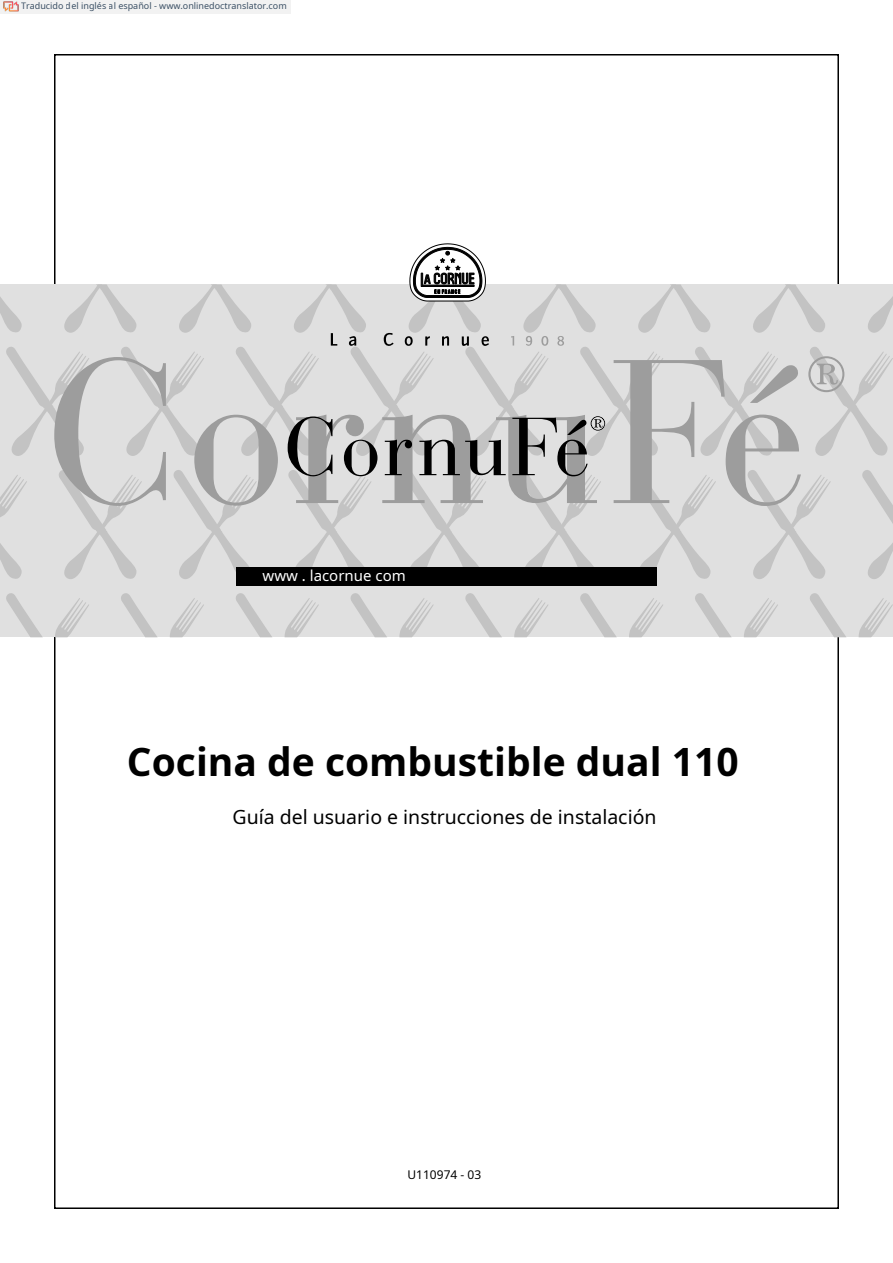
<style>
.page{position:relative;width:893px;height:1263px;background:#fff}
.page>*{position:absolute;margin:0;border:0;box-sizing:border-box;transform-origin:0 0}
.t1{font:700 39px "Noto Sans";color:#000}
.t2{font:19.5px "Noto Sans";color:#000}
.t3{font:15px "Noto Sans";color:#fff}
.t4{font:12px "Noto Sans";color:#000}
.t5{font:9px "Noto Sans";color:rgb(15 43 70/.8)}
</style>
<div class="page">
<div style="left:0;top:284px;width:893px;height:353px;background:#e0e0e0"></div>
<svg style="left:6px;top:593px;width:83px;height:44px"></svg>
<svg style="left:121px;top:593px;width:83px;height:44px"></svg>
<svg style="left:236px;top:593px;width:83px;height:44px"></svg>
<svg style="left:350px;top:593px;width:83px;height:44px"></svg>
<svg style="left:465px;top:593px;width:83px;height:44px"></svg>
<svg style="left:580px;top:593px;width:83px;height:44px"></svg>
<svg style="left:695px;top:593px;width:83px;height:44px"></svg>
<svg style="left:810px;top:593px;width:83px;height:44px"></svg>
<div style="left:236px;top:567px;width:420px;height:19px;background:#000"></div>
<svg style="left:0;top:244px;width:893px;height:335px"></svg>
<div style="left:0;top:0;width:291px;height:14px;background:#f2f2f2"></div>
<img style="left:4px;top:1px;width:15px;height:11px">
<p class="t5" style="left:21px;top:-1px;width:267px">Traducido del inglés al español - www.onlinedoctranslator.com</p>
<h3 class="t3" style="left:263px;top:565px;width:145px">www . lacornue com</h3>
<h1 class="t1" style="left:127px;top:734px;width:613px">Cocina de combustible dual 110</h1>
<h2 class="t2" style="left:232px;top:803px;width:426px">Guía del usuario e instrucciones de instalación</h2>
<h3 class="t4" style="left:407px;top:1166px;width:75px">U110974 - 03</h3>
</div>
